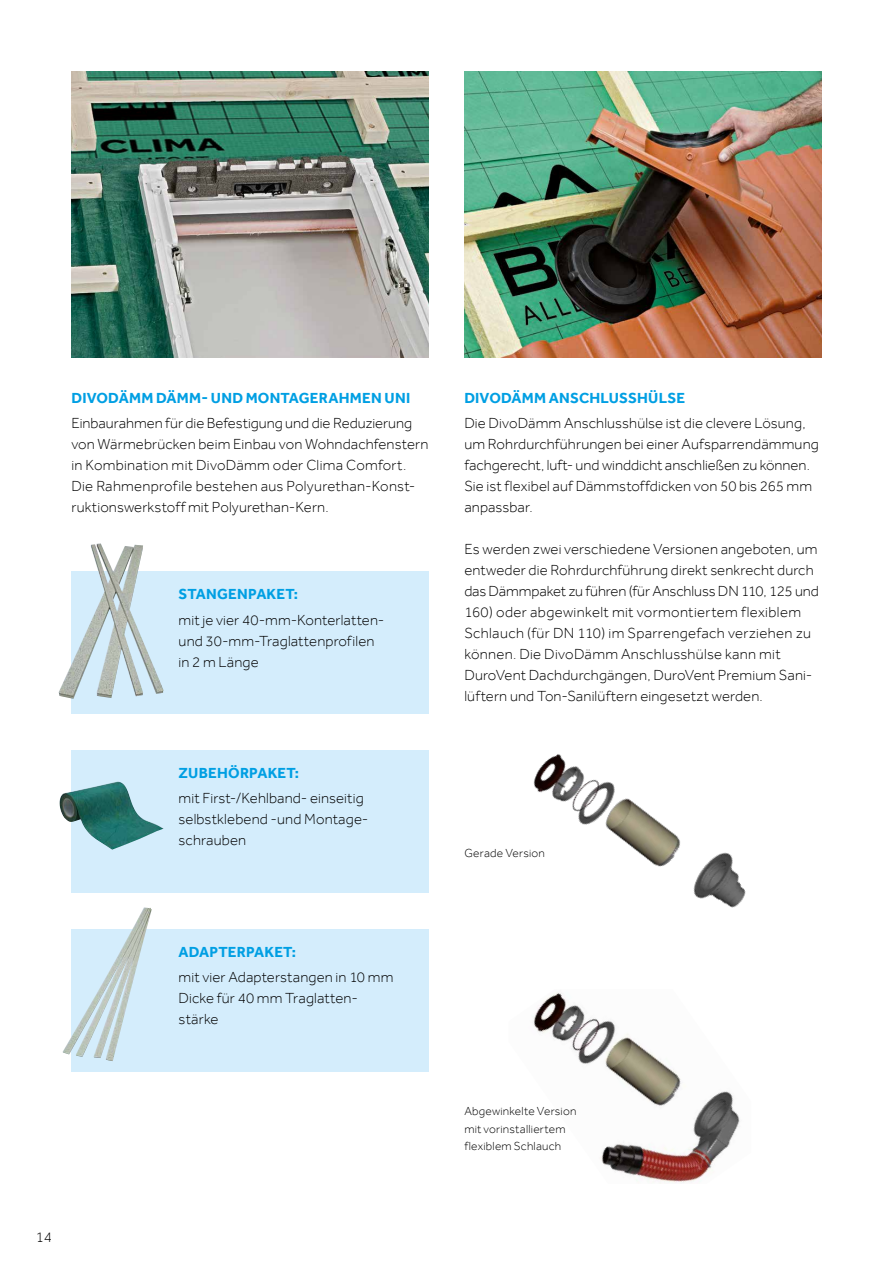
<style>
.page{position:relative;width:893px;height:1263px;background:#fff}
.page>*{position:absolute;margin:0;border:0;box-sizing:border-box;transform-origin:0 0}
.t1{font:300 15px/21px "Effra";letter-spacing:.01em;color:#000}
.t2{font:700 15px "Effra";letter-spacing:.015em;color:#009fe3}
.t3{font:300 12px/17.2px "Effra";letter-spacing:.015em;color:#000}
</style>
<div class="page">
<img style="left:532px;top:992px;width:208px;height:191px">
<img style="left:533px;top:754px;width:213px;height:154px">
<img style="left:71px;top:71px;width:358px;height:286px">
<img style="left:464px;top:71px;width:357px;height:286px">
<div style="left:71px;top:571px;width:358px;height:143px;background:#d4edfc"></div>
<div style="left:71px;top:750px;width:358px;height:143px;background:#d4edfc"></div>
<div style="left:71px;top:929px;width:358px;height:142px;background:#d4edfc"></div>
<img style="left:59px;top:543px;width:105px;height:156px">
<img style="left:59px;top:782px;width:105px;height:68px">
<img style="left:63px;top:907px;width:89px;height:154px">
<p class="t2" style="left:71px;top:389px;width:340px">DIVODÄMM DÄMM- UND MONTAGERAHMEN UNI</p>
<p class="t1" style="left:71px;top:412px;width:358px">Einbaurahmen für die Befestigung und die Reduzierung von Wärmebrücken beim Einbau von Wohndachfenstern in Kombination mit DivoDämm oder Clima Comfort.<br>Die Rahmenprofile bestehen aus Polyurethan-Konst&shy;ruktionswerkstoff mit Polyurethan-Kern.</p>
<p class="t2" style="left:179px;top:585px;width:121px">STANGENPAKET:</p>
<p class="t1" style="left:179px;top:609px;width:205px">mit je vier 40-mm-Konterlatten&shy;und 30-mm-Traglattenprofilen in 2 m Länge</p>
<p class="t2" style="left:179px;top:764px;width:122px">ZUBEHÖRPAKET:</p>
<p class="t1" style="left:179px;top:787px;width:191px">mit First-/Kehlband- einseitig selbstklebend -und Montage&shy;schrauben</p>
<p class="t2" style="left:179px;top:943px;width:119px">ADAPTERPAKET:</p>
<p class="t1" style="left:179px;top:966px;width:216px">mit vier Adapterstangen in 10 mm<br>Dicke für 40 mm Traglatten-- stärke</p>
<p class="t1" style="left:36px;top:1226px;width:18px">14</p>
<p class="t2" style="left:464px;top:389px;width:222px">DIVODÄMM ANSCHLUSSHÜLSE</p>
<p class="t1" style="left:464px;top:412px;width:356px">Die DivoDämm Anschlusshülse ist die clevere Lösung, um Rohrdurchführungen bei einer Aufsparrendämmung fachgerecht, luft- und winddicht anschließen zu können.<br>Sie ist flexibel auf Dämmstoffdicken von 50 bis 265 mm anpassbar.</p>
<p class="t1" style="left:464px;top:538px;width:356px">Es werden zwei verschiedene Versionen angeboten, um entweder die Rohrdurchführung direkt senkrecht durch das Dämmpaket zu führen (für Anschluss DN 110, 125 und 160) oder abgewinkelt mit vormontiertem flexiblem Schlauch (für DN 110) im Sparrengefach verziehen zu können. Die DivoDämm Anschlusshülse kann mit DuroVent Dachdurchgängen, DuroVent Premium Sani&shy;lüftern und Ton-Sanilüftern eingesetzt werden.</p>
<p class="t3" style="left:464px;top:844px;width:82px">Gerade Version</p>
<p class="t3" style="left:464px;top:1102px;width:114px">Abgewinkelte Version mit vorinstalliertem flexiblem Schlauch</p>
</div>
